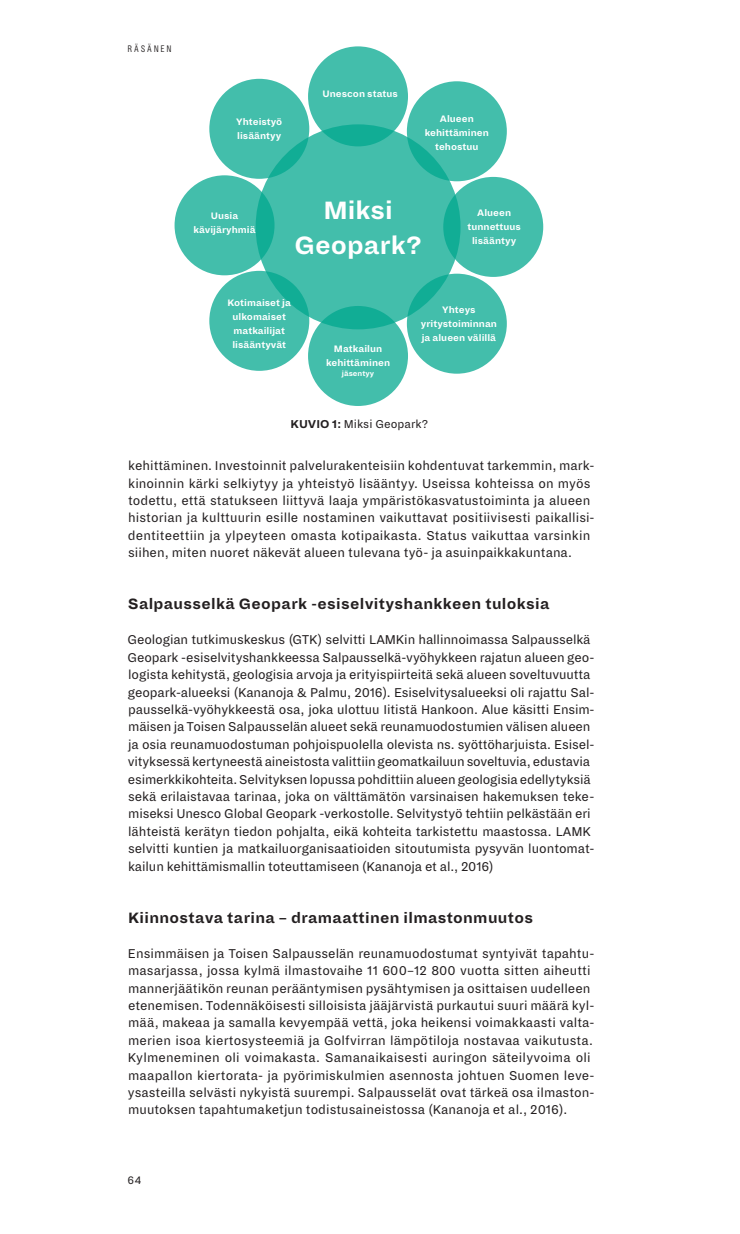
<style>
.page{position:relative;width:740px;height:1234px;background:#fff}
.page>*{position:absolute;margin:0;border:0;box-sizing:border-box;transform-origin:0 0}
.t1{font:700 27.6px/34.8px "Dia";color:#fff;text-align:center}
.t2{font:700 16.5px "Dia";letter-spacing:.02em;color:#231f20}
.t3{font:14.1px/17.4px "Dia";letter-spacing:-.005em;color:#231f20}
.t4{font:12.6px "Dia";color:#231f20}
.t5{font:12px "Dia";color:#231f20}
.t6{font:300 10.5px "Dia";letter-spacing:.17em;color:#231f20}
.t7{font:700 10.35px/14px "Dia";color:#fff;text-align:center}
.t8{font:700 8.1px "Dia";color:#fff}
.s1{font-weight:700}
</style>
<div class="page">
<div style="left:256px;top:124px;width:204px;height:205px;background:#43beab;border-radius:50%"></div>
<svg style="left:308px;top:306px;width:100px;height:100px;background:#3cbba8"></svg>
<svg style="left:443px;top:177px;width:100px;height:100px;background:#3ebca9"></svg>
<svg style="left:175px;top:175px;width:99px;height:100px;background:#3ebca8"></svg>
<svg style="left:209px;top:271px;width:100px;height:100px;background:#3fbca9"></svg>
<svg style="left:209px;top:79px;width:100px;height:100px;background:#40bdaa"></svg>
<svg style="left:407px;top:273px;width:100px;height:100px;background:#40bdaa"></svg>
<svg style="left:407px;top:81px;width:100px;height:100px;background:#40bda9"></svg>
<svg style="left:308px;top:46px;width:100px;height:100px;background:#3dbca8"></svg>
<p class="t6" style="left:128px;top:43px;width:46px">RÄSÄNEN</p>
<p class="t7" style="left:236px;top:115px;width:48px;text-align:left">Yhteistyö lisääntyy</p>
<p class="t7" style="left:322px;top:87px;width:77px">Unescon status</p>
<p class="t7" style="left:425px;top:112px;width:66px">Alueen kehittäminen tehostuu</p>
<p class="t7" style="left:193px;top:209px;width:64px">Uusia kävijäryhmiä</p>
<h1 class="t1" style="left:294px;top:193px;width:129px">Miksi<br>Geopark?</h1>
<p class="t7" style="left:467px;top:206px;width:55px">Alueen tunnettuus lisääntyy</p>
<p class="t7" style="left:228px;top:296px;width:65px">Kotimaiset ja ulkomaiset matkailijat lisääntyvät</p>
<p class="t7" style="left:326px;top:341px;width:66px">Matkailun kehittäminen</p>
<p class="t8" style="left:342px;top:369px;width:34px">jäsentyy</p>
<p class="t7" style="left:421px;top:303px;width:78px">Yhteys yritystoiminnan ja alueen välillä</p>
<p class="t4" style="left:290px;top:417px;width:139px"><span class="s1">KUVIO 1:</span> Miksi Geopark?</p>
<p class="t3" style="left:128px;top:457px;width:468px">kehittäminen. Investoinnit palvelurakenteisiin kohdentuvat tarkemmin, mark&shy;kinoinnin kärki selkiytyy ja yhteistyö lisääntyy. Useissa kohteissa on myös todettu, että statukseen liittyvä laaja ympäristökasvatustoiminta ja alueen historian ja kulttuurin esille nostaminen vaikuttavat positiivisesti paikallisi&shy;dentiteettiin ja ylpeyteen omasta kotipaikasta. Status vaikuttaa varsinkin siihen, miten nuoret näkevät alueen tulevana työ- ja asuinpaikkakuntana.</p>
<p class="t2" style="left:128px;top:594px;width:423px">Salpausselkä Geopark -esiselvityshankkeen tuloksia</p>
<p class="t3" style="left:127px;top:631px;width:468px">Geologian tutkimuskeskus (GTK) selvitti LAMKin hallinnoimassa Salpausselkä Geopark -esiselvityshankkeessa Salpausselkä-vyöhykkeen rajatun alueen geo&shy;logista kehitystä, geologisia arvoja ja erityispiirteitä sekä alueen soveltuvuutta geopark-alueeksi (Kananoja &amp; Palmu, 2016). Esiselvitysalueeksi oli rajattu Sal&shy;pausselkä-vyöhykkeestä osa, joka ulottuu Iitistä Hankoon. Alue käsitti Ensim&shy;mäisen ja Toisen Salpausselän alueet sekä reunamuodostumien välisen alueen ja osia reunamuodostuman pohjoispuolella olevista ns. syöttöharjuista. Esisel&shy;vityksessä kertyneestä aineistosta valittiin geomatkailuun soveltuvia, edustavia esimerkkikohteita. Selvityksen lopussa pohdittiin alueen geologisia edellytyksiä sekä erilaistavaa tarinaa, joka on välttämätön varsinaisen hakemuksen teke&shy;miseksi Unesco Global Geopark -verkostolle. Selvitystyö tehtiin pelkästään eri lähteistä kerätyn tiedon pohjalta, eikä kohteita tarkistettu maastossa. LAMK selvitti kuntien ja matkailuorganisaatioiden sitoutumista pysyvän luontomat&shy;kailun kehittämismallin toteuttamiseen (Kananoja et al., 2016)</p>
<p class="t2" style="left:128px;top:907px;width:406px">Kiinnostava tarina – dramaattinen ilmastonmuutos</p>
<p class="t3" style="left:128px;top:944px;width:468px">Ensimmäisen ja Toisen Salpausselän reunamuodostumat syntyivät tapahtu&shy;masarjassa, jossa kylmä ilmastovaihe 11 600–12 800 vuotta sitten aiheutti mannerjäätikön reunan perääntymisen pysähtymisen ja osittaisen uudelleen etenemisen. Todennäköisesti silloisista jääjärvistä purkautui suuri määrä kyl&shy;mää, makeaa ja samalla kevyempää vettä, joka heikensi voimakkaasti valta&shy;merien isoa kiertosysteemiä ja Golfvirran lämpötiloja nostavaa vaikutusta.<br>Kylmeneminen oli voimakasta. Samanaikaisesti auringon säteilyvoima oli maapallon kiertorata- ja pyörimiskulmien asennosta johtuen Suomen leve&shy;ysasteilla selvästi nykyistä suurempi. Salpausselät ovat tärkeä osa ilmaston&shy;muutoksen tapahtumaketjun todistusaineistossa (Kananoja et al., 2016).</p>
<p class="t5" style="left:128px;top:1173px;width:15px">64</p>
</div>
